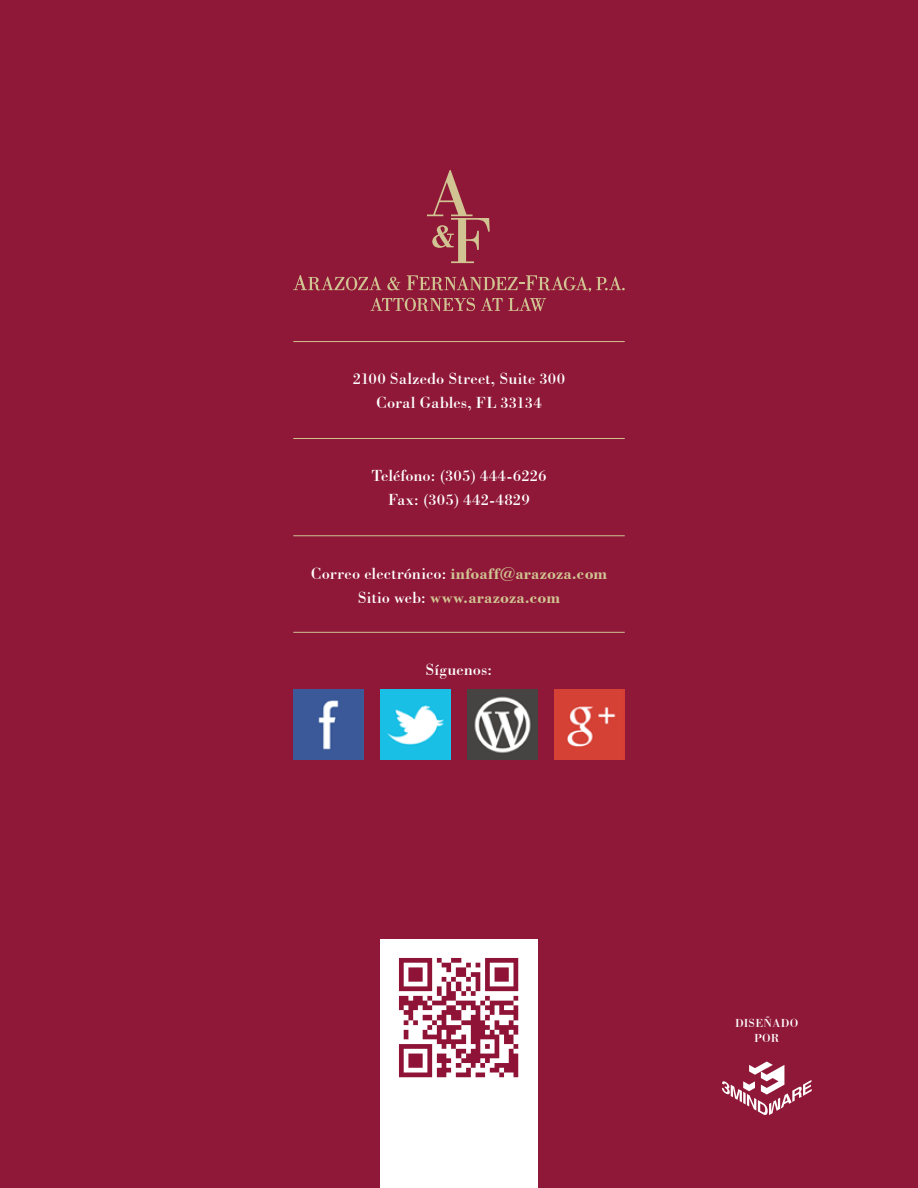
<style>
.page{position:relative;width:918px;height:1188px;background:#8f1838}
.page>*{position:absolute;margin:0;border:0;box-sizing:border-box;transform-origin:0 0}
.t1{font:16.5px/24px "Bodoni BT";color:#fff;text-align:center}
.t2{font:700 16.5px/24px "Bodoni BT";letter-spacing:.005em;color:#d1c492;text-align:center}
.t3{font:12px/15px "Bodoni BT";letter-spacing:.02em;color:#fff;text-align:center}
.s1{font-weight:400;color:#fff}
</style>
<div class="page">
<svg style="left:427px;top:170px;width:63px;height:93px"></svg>
<svg style="left:370px;top:298px;width:105px;height:13px"></svg>
<svg style="left:481px;top:298px;width:65px;height:13px"></svg>
<svg style="left:293px;top:275px;width:88px;height:15px"></svg>
<svg style="left:387px;top:277px;width:13px;height:13px"></svg>
<svg style="left:407px;top:275px;width:218px;height:17px"></svg>
<hr style="left:293px;top:341px;width:332px;height:1px;background:#d1c492">
<hr style="left:293px;top:438px;width:332px;height:1px;background:#d1c492">
<hr style="left:293px;top:535px;width:332px;height:1px;background:#d1c492">
<hr style="left:293px;top:632px;width:332px;height:1px;background:#d1c492">
<img style="left:293px;top:689px;width:70px;height:70px">
<img style="left:380px;top:689px;width:71px;height:70px">
<img style="left:555px;top:689px;width:70px;height:70px">
<img style="left:467px;top:689px;width:71px;height:70px">
<div style="left:380px;top:939px;width:158px;height:249px;background:#fff"></div>
<img style="left:399px;top:958px;width:120px;height:120px">
<svg style="left:722px;top:1062px;width:90px;height:53px"></svg>
<p class="t1" style="left:353px;top:367px;width:214px">2100 Salzedo Street, Suite 300<br>Coral Gables, FL 33134</p>
<p class="t1" style="left:371px;top:464px;width:177px">Teléfono: (305) 444-6226<br>Fax: (305) 442-4829</p>
<p class="t2" style="left:311px;top:561px;width:298px"><span class="s1">Correo electrónico:</span> infoaff@arazoza.com<br><span class="s1">Sitio web:</span> www.arazoza.com</p>
<p class="t1" style="left:426px;top:658px;width:68px">Síguenos:</p>
<p class="t3" style="left:735px;top:1015px;width:65px">DISEÑADO<br>POR</p>
</div>
